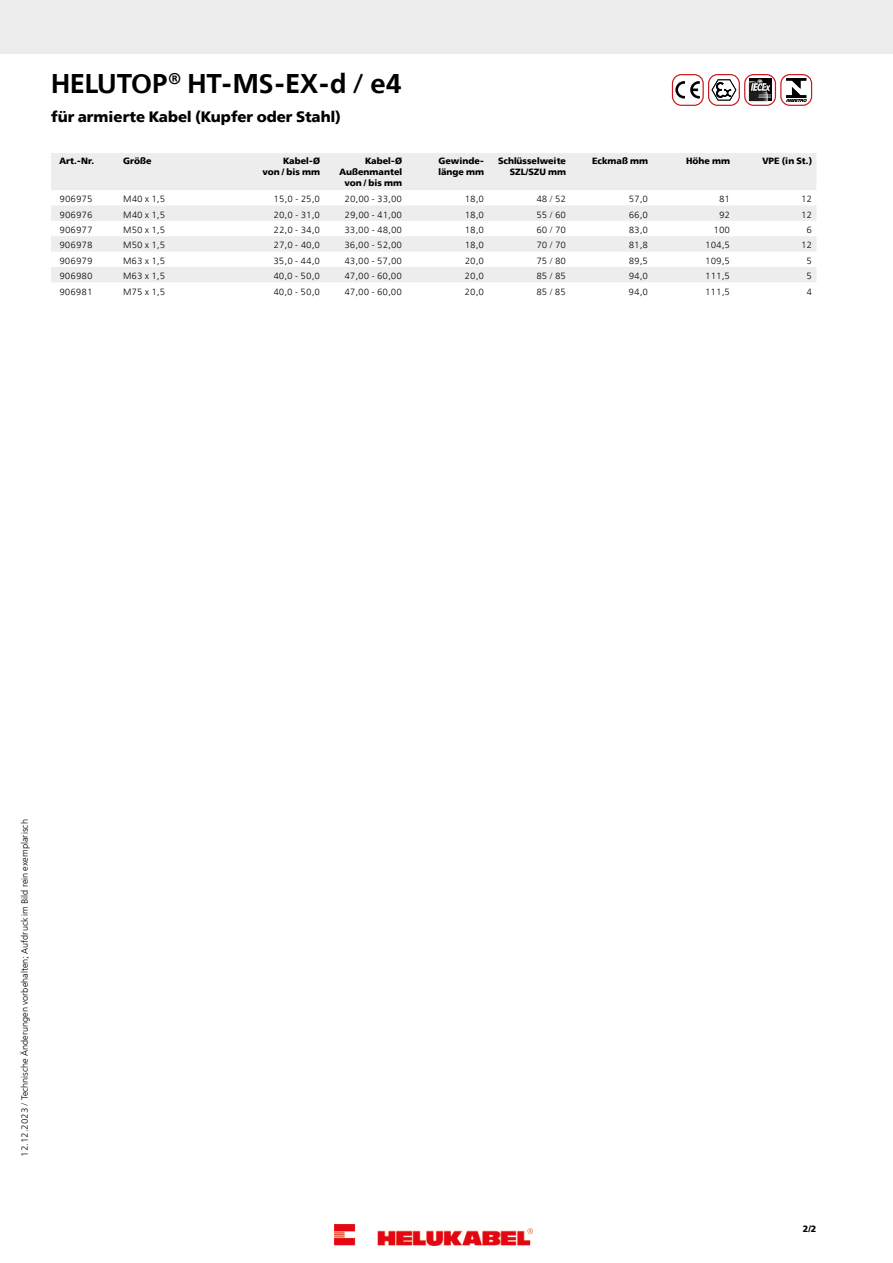
<style>
.page{position:relative;width:893px;height:1263px;background:#fff}
.page>*{position:absolute;margin:0;border:0;box-sizing:border-box;transform-origin:0 0}
.t1{font:600 27px "Free Set";color:#000}
.t2{font:700 15px "Free Set";color:#000}
.t3{font:300 9px "Free Set";color:#000}
.t4{font:700 9px/10.8px "Free Set";color:#000;text-align:right}
</style>
<div class="page">
<svg style="left:51px;top:153px;width:765px;height:129px;fill:#ededed"></svg>
<div style="left:0;top:0;width:893px;height:53px;background:#ededed"></div>
<div style="left:672px;top:74px;width:32px;height:32px;border:1px solid #cd171a;border-radius:9px"></div>
<svg style="left:675px;top:81px;width:25px;height:18px"></svg>
<div style="left:708px;top:74px;width:32px;height:32px;border:1px solid #cd171a;border-radius:9px"></div>
<svg style="left:711px;top:79px;width:26px;height:22px"></svg>
<svg style="left:744px;top:74px;width:32px;height:32px"></svg>
<div style="left:780px;top:74px;width:32px;height:32px;border:1px solid #cd171a;border-radius:9px"></div>
<svg style="left:786px;top:78px;width:21px;height:24px"></svg>
<img style="left:335px;top:1225px;width:198px;height:21px">
<h1 class="t1" style="left:51px;top:66px;width:353px">HELUTOP<sup>®</sup> HT-MS-EX-d / e4</h1>
<h2 class="t2" style="left:51px;top:107px;width:291px">für armierte Kabel (Kupfer oder Stahl)</h2>
<p class="t4" style="left:60px;top:156px;width:36px">Art.-Nr.</p>
<p class="t4" style="left:123px;top:156px;width:30px">Größe</p>
<p class="t4" style="left:262px;top:156px;width:59px">Kabel-Ø<br>von / bis mm</p>
<p class="t4" style="left:340px;top:156px;width:64px">Kabel-Ø<br>Außenmantel von / bis mm</p>
<p class="t4" style="left:438px;top:156px;width:47px;text-align:left">Gewinde&shy;länge mm</p>
<p class="t4" style="left:498px;top:156px;width:70px">Schlüsselweite<br>SZL/SZU mm</p>
<p class="t4" style="left:592px;top:156px;width:58px">Eckmaß mm</p>
<p class="t4" style="left:686px;top:156px;width:46px">Höhe mm</p>
<p class="t4" style="left:762px;top:156px;width:51px">VPE (in St.)</p>
<p class="t3" style="left:60px;top:194px;width:35px">906975</p>
<p class="t3" style="left:123px;top:194px;width:44px">M40 x 1,5</p>
<p class="t3" style="left:274px;top:194px;width:48px">15,0 - 25,0</p>
<p class="t3" style="left:344px;top:194px;width:59px">20,00 - 33,00</p>
<p class="t3" style="left:465px;top:194px;width:21px">18,0</p>
<p class="t3" style="left:536px;top:194px;width:31px">48 / 52</p>
<p class="t3" style="left:629px;top:194px;width:21px">57,0</p>
<p class="t3" style="left:719px;top:194px;width:13px">81</p>
<p class="t3" style="left:801px;top:194px;width:13px">12</p>
<p class="t3" style="left:59px;top:209px;width:35px">906976</p>
<p class="t3" style="left:123px;top:209px;width:44px">M40 x 1,5</p>
<p class="t3" style="left:273px;top:209px;width:48px">20,0 - 31,0</p>
<p class="t3" style="left:344px;top:209px;width:59px">29,00 - 41,00</p>
<p class="t3" style="left:465px;top:209px;width:21px">18,0</p>
<p class="t3" style="left:536px;top:209px;width:31px">55 / 60</p>
<p class="t3" style="left:629px;top:209px;width:21px">66,0</p>
<p class="t3" style="left:719px;top:209px;width:13px">92</p>
<p class="t3" style="left:801px;top:209px;width:13px">12</p>
<p class="t3" style="left:59px;top:224px;width:35px">906977</p>
<p class="t3" style="left:123px;top:224px;width:44px">M50 x 1,5</p>
<p class="t3" style="left:273px;top:224px;width:48px">22,0 - 34,0</p>
<p class="t3" style="left:344px;top:224px;width:59px">33,00 - 48,00</p>
<p class="t3" style="left:465px;top:224px;width:21px">18,0</p>
<p class="t3" style="left:536px;top:224px;width:31px">60 / 70</p>
<p class="t3" style="left:629px;top:224px;width:21px">83,0</p>
<p class="t3" style="left:713px;top:224px;width:18px">100</p>
<p class="t3" style="left:807px;top:224px;width:7px">6</p>
<p class="t3" style="left:59px;top:240px;width:35px">906978</p>
<p class="t3" style="left:123px;top:240px;width:44px">M50 x 1,5</p>
<p class="t3" style="left:273px;top:240px;width:48px">27,0 - 40,0</p>
<p class="t3" style="left:344px;top:240px;width:59px">36,00 - 52,00</p>
<p class="t3" style="left:465px;top:240px;width:21px">18,0</p>
<p class="t3" style="left:536px;top:240px;width:31px">70 / 70</p>
<p class="t3" style="left:629px;top:240px;width:21px">81,8</p>
<p class="t3" style="left:705px;top:240px;width:26px">104,5</p>
<p class="t3" style="left:801px;top:240px;width:13px">12</p>
<p class="t3" style="left:59px;top:255px;width:35px">906979</p>
<p class="t3" style="left:123px;top:255px;width:44px">M63 x 1,5</p>
<p class="t3" style="left:273px;top:255px;width:48px">35,0 - 44,0</p>
<p class="t3" style="left:344px;top:255px;width:59px">43,00 - 57,00</p>
<p class="t3" style="left:465px;top:255px;width:21px">20,0</p>
<p class="t3" style="left:536px;top:255px;width:31px">75 / 80</p>
<p class="t3" style="left:629px;top:255px;width:21px">89,5</p>
<p class="t3" style="left:705px;top:255px;width:26px">109,5</p>
<p class="t3" style="left:806px;top:255px;width:7px">5</p>
<p class="t3" style="left:59px;top:271px;width:35px">906980</p>
<p class="t3" style="left:123px;top:271px;width:44px">M63 x 1,5</p>
<p class="t3" style="left:273px;top:271px;width:48px">40,0 - 50,0</p>
<p class="t3" style="left:344px;top:271px;width:59px">47,00 - 60,00</p>
<p class="t3" style="left:465px;top:271px;width:21px">20,0</p>
<p class="t3" style="left:536px;top:271px;width:31px">85 / 85</p>
<p class="t3" style="left:629px;top:271px;width:21px">94,0</p>
<p class="t3" style="left:705px;top:271px;width:26px">111,5</p>
<p class="t3" style="left:806px;top:271px;width:7px">5</p>
<p class="t3" style="left:59px;top:286px;width:35px">906981</p>
<p class="t3" style="left:123px;top:286px;width:44px">M75 x 1,5</p>
<p class="t3" style="left:273px;top:286px;width:48px">40,0 - 50,0</p>
<p class="t3" style="left:344px;top:286px;width:59px">47,00 - 60,00</p>
<p class="t3" style="left:465px;top:286px;width:21px">20,0</p>
<p class="t3" style="left:536px;top:286px;width:31px">85 / 85</p>
<p class="t3" style="left:629px;top:286px;width:21px">94,0</p>
<p class="t3" style="left:705px;top:286px;width:26px">111,5</p>
<p class="t3" style="left:806px;top:286px;width:7px">4</p>
<p class="t3" style="left:19px;top:1157px;width:339px;rotate:-90deg">12.12.2023 / Technische Änderungen vorbehalten; Aufdruck im Bild rein exemplarisch</p>
<p class="t4" style="left:803px;top:1223px;width:15px">2/2</p>
</div>
